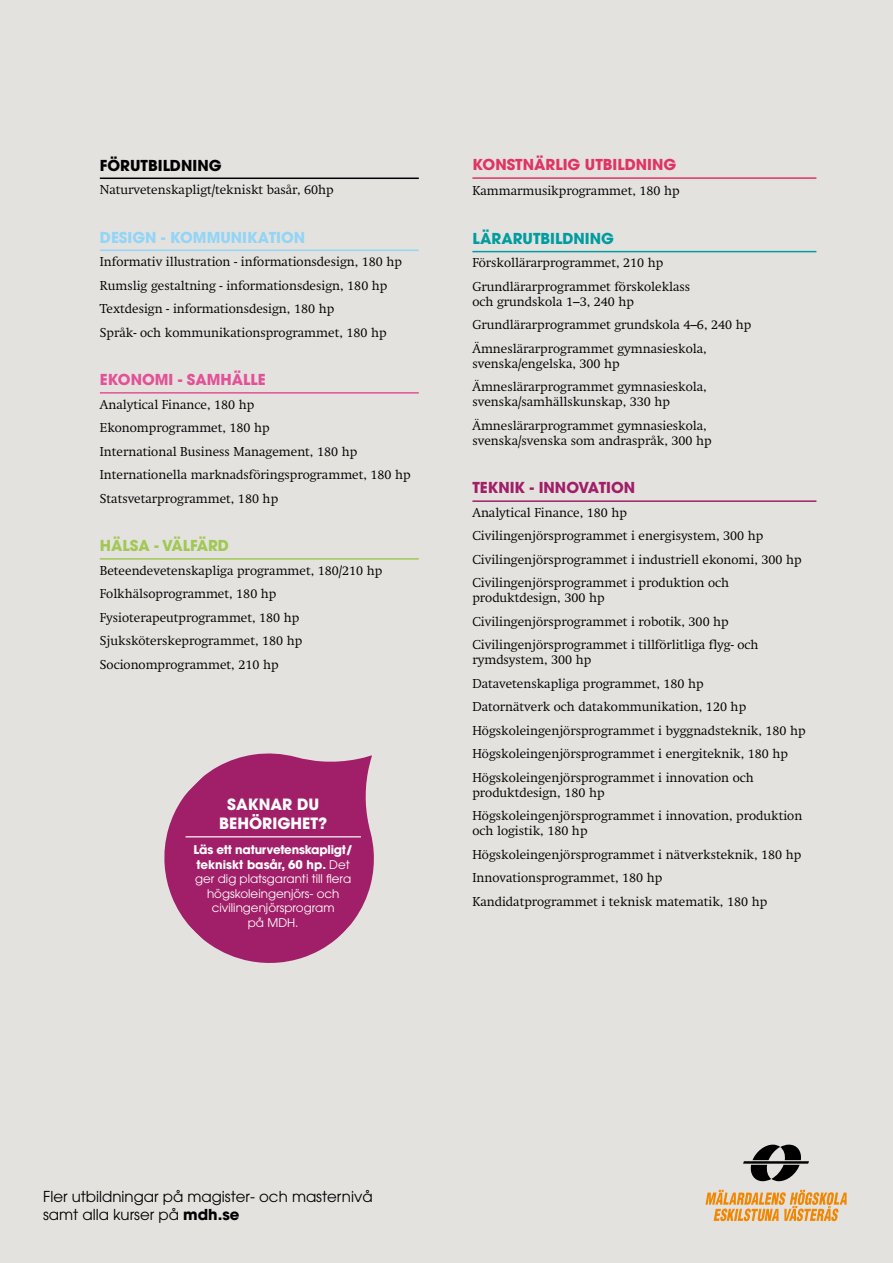
<style>
.page{position:relative;width:893px;height:1263px;background:#e4e2df}
.page>*{position:absolute;margin:0;border:0;box-sizing:border-box;transform-origin:0 0}
.t1{font:700 15.45px/19px "ITC Avant Garde Pro";color:#fff;text-align:center}
.t2{font:15px/18px "ITC Avant Garde Pro";color:#000}
.t3{font:700 15px "ITC Avant Garde Pro";color:#e03463}
.t4{font:700 15px "ITC Avant Garde Pro";color:#93d5f6}
.t5{font:700 15px "ITC Avant Garde Pro";color:#a11f68}
.t6{font:700 15px "ITC Avant Garde Pro";color:#e35197}
.t7{font:700 15px "ITC Avant Garde Pro";color:#009ca0}
.t8{font:700 15px "ITC Avant Garde Pro";color:#000}
.t9{font:700 15px "ITC Avant Garde Pro";color:#a1c854}
.t10{font:300 12.75px/23.5px "Swift";color:#000}
.t11{font:11.85px/14.4px "ITC Avant Garde Pro";color:#fff;text-align:center}
.s1{font-weight:700}
</style>
<div class="page">
<svg style="left:743px;top:1144px;width:66px;height:37px"></svg>
<svg style="left:705px;top:1190px;width:142px;height:31px"></svg>
<svg style="left:164px;top:753px;width:210px;height:210px"></svg>
<hr style="left:100px;top:178px;width:319px;height:1px;background:#000">
<hr style="left:100px;top:250px;width:319px;height:1px;background:#93d5f6">
<hr style="left:100px;top:392px;width:319px;height:2px;background:#e35197">
<hr style="left:100px;top:558px;width:319px;height:2px;background:#a1c854">
<hr style="left:472px;top:177px;width:344px;height:2px;background:#e03463">
<hr style="left:472px;top:251px;width:344px;height:1px;background:#009ca0">
<hr style="left:472px;top:500px;width:344px;height:2px;background:#a11f68">
<hr style="left:186px;top:836px;width:175px;height:1px;background:#fff">
<p class="t8" style="left:100px;top:155px;width:123px">FÖRUTBILDNING</p>
<p class="t10" style="left:100px;top:178px;width:235px">Naturvetenskapligt/tekniskt basår, 60hp</p>
<p class="t4" style="left:100px;top:227px;width:207px">DESIGN - KOMMUNIKATION</p>
<p class="t10" style="left:100px;top:250px;width:304px">Informativ illustration - informationsdesign, 180 hp Rumslig gestaltning - informationsdesign, 180 hp Textdesign - informationsdesign, 180 hp<br>Språk- och kommunikationsprogrammet, 180 hp</p>
<p class="t6" style="left:100px;top:369px;width:167px">EKONOMI - SAMHÄLLE</p>
<p class="t10" style="left:100px;top:392px;width:312px">Analytical Finance, 180 hp<br>Ekonomprogrammet, 180 hp<br>International Business Management, 180 hp Internationella marknadsföringsprogrammet, 180 hp Statsvetarprogrammet, 180 hp</p>
<p class="t9" style="left:100px;top:536px;width:131px">HÄLSA - VÄLFÄRD</p>
<p class="t10" style="left:100px;top:558px;width:284px">Beteendevetenskapliga programmet, 180/210 hp Folkhälsoprogrammet, 180 hp Fysioterapeutprogrammet, 180 hp Sjuksköterskeprogrammet, 180 hp Socionomprogrammet, 210 hp</p>
<p class="t1" style="left:219px;top:795px;width:110px">SAKNAR DU<br>BEHÖRIGHET?</p>
<p class="t11" style="left:194px;top:843px;width:161px"><span class="s1">Läs ett naturvetenskapligt/ tekniskt basår, 60 hp.</span> Det ger dig platsgaranti till flera högskoleingenjörs- och civilingenjörsprogram<br>på MDH.</p>
<p class="t3" style="left:472px;top:155px;width:205px">KONSTNÄRLIG UTBILDNING</p>
<p class="t10" style="left:472px;top:179px;width:209px">Kammarmusikprogrammet, 180 hp</p>
<p class="t7" style="left:472px;top:228px;width:143px">LÄRARUTBILDNING</p>
<p class="t10" style="left:472px;top:251px;width:219px">Förskollärarprogrammet, 210 hp<br>Grundlärarprogrammet förskoleklass</p>
<p class="t10" style="left:472px;top:290px;width:280px">och grundskola 1–3, 240 hp<br>Grundlärarprogrammet grundskola 4–6, 240 hp<br>Ämneslärarprogrammet gymnasieskola,</p>
<p class="t10" style="left:472px;top:352px;width:236px">svenska/engelska, 300 hp<br>Ämneslärarprogrammet gymnasieskola,</p>
<p class="t10" style="left:472px;top:390px;width:236px">svenska/samhällskunskap, 330 hp<br>Ämneslärarprogrammet gymnasieskola,</p>
<p class="t10" style="left:472px;top:429px;width:241px">svenska/svenska som andraspråk, 300 hp</p>
<p class="t5" style="left:472px;top:478px;width:164px">TEKNIK - INNOVATION</p>
<p class="t10" style="left:472px;top:501px;width:331px">Analytical Finance, 180 hp<br>Civilingenjörsprogrammet i energisystem, 300 hp Civilingenjörsprogrammet i industriell ekonomi, 300 hp Civilingenjörsprogrammet i produktion och</p>
<p class="t10" style="left:472px;top:586px;width:288px">produktdesign, 300 hp<br>Civilingenjörsprogrammet i robotik, 300 hp<br>Civilingenjörsprogrammet i tillförlitliga flyg- och</p>
<p class="t10" style="left:472px;top:648px;width:335px">rymdsystem, 300 hp<br>Datavetenskapliga programmet, 180 hp<br>Datornätverk och datakommunikation, 120 hp Högskoleingenjörsprogrammet i byggnadsteknik, 180 hp Högskoleingenjörsprogrammet i energiteknik, 180 hp Högskoleingenjörsprogrammet i innovation och</p>
<p class="t10" style="left:472px;top:781px;width:331px">produktdesign, 180 hp<br>Högskoleingenjörsprogrammet i innovation, produktion</p>
<p class="t10" style="left:472px;top:819px;width:331px">och logistik, 180 hp<br>Högskoleingenjörsprogrammet i nätverksteknik, 180 hp Innovationsprogrammet, 180 hp<br>Kandidatprogrammet i teknisk matematik, 180 hp</p>
<p class="t2" style="left:43px;top:1187px;width:331px">Fler utbildningar på magister- och masternivå samt alla kurser på <span class="s1">mdh.se</span></p>
</div>
